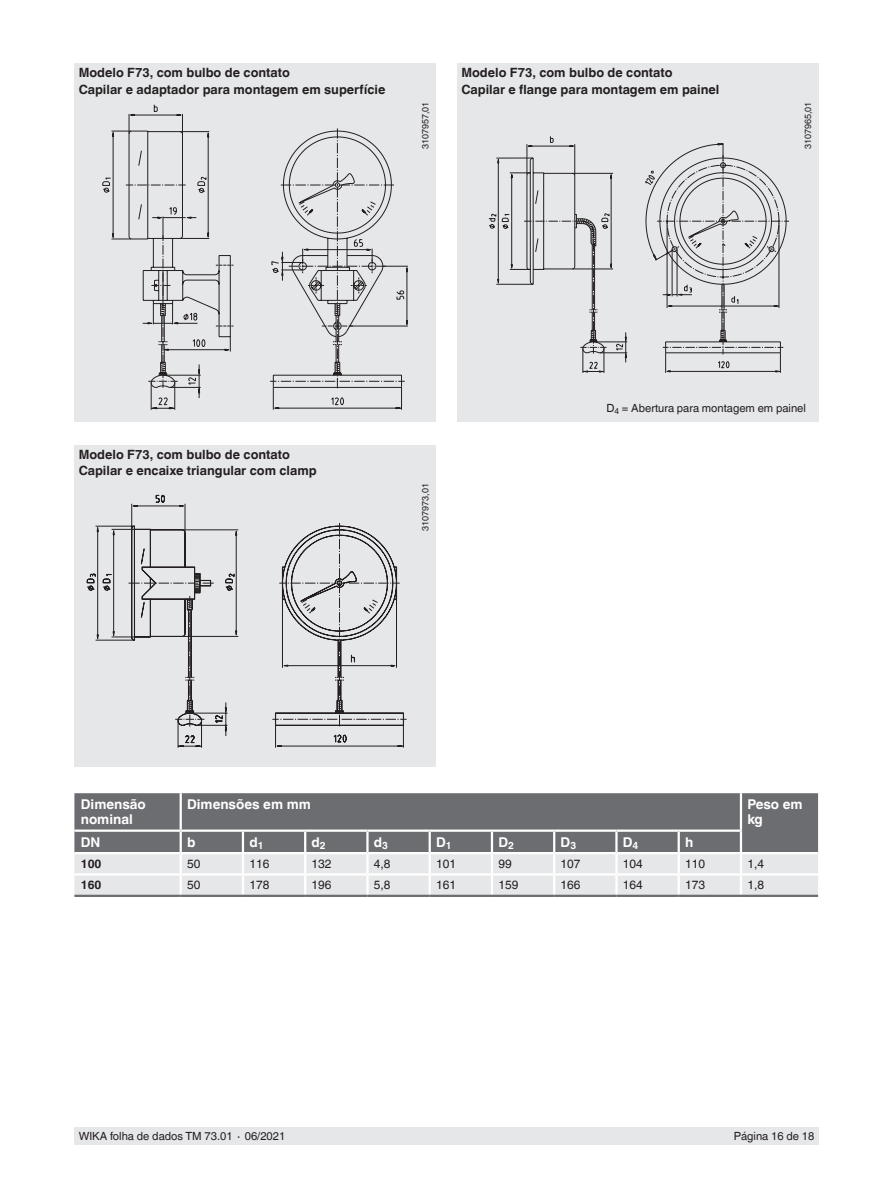
<style>
.page{position:relative;width:893px;height:1188px;background:#fff}
.page>*{position:absolute;margin:0;border:0;box-sizing:border-box;transform-origin:0 0}
.t1{font:700 13.5px/15px "Helvetica World";color:#fff}
.t2{font:700 12.75px/16.5px "Helvetica World";color:#231f20}
.t3{font:12px "Helvetica World";color:#231f20}
.t4{font:700 12px "Helvetica World";color:#231f20}
.t5{font:11.25px "Helvetica World";color:#231f20}
.t6{font:9px "Helvetica World";color:#231f20}
</style>
<div class="page">
<div style="left:74px;top:1128px;width:745px;height:17px;background:#e6e7e9"></div>
<div style="left:74px;top:64px;width:362px;height:358px;background:#e6e7e9"></div>
<div style="left:457px;top:64px;width:362px;height:358px;background:#e6e7e9"></div>
<div style="left:74px;top:445px;width:362px;height:322px;background:#e6e7e9"></div>
<div style="left:74px;top:793px;width:744px;height:59px;background:#6c6d70"></div>
<hr style="left:74px;top:830px;width:107px;height:2px;background:#fff">
<hr style="left:180px;top:832px;width:2px;height:20px;background:#fff">
<hr style="left:242px;top:832px;width:2px;height:20px;background:#fff">
<hr style="left:304px;top:832px;width:2px;height:20px;background:#fff">
<hr style="left:366px;top:832px;width:3px;height:20px;background:#fff">
<hr style="left:429px;top:832px;width:2px;height:20px;background:#fff">
<hr style="left:491px;top:832px;width:2px;height:20px;background:#fff">
<hr style="left:553px;top:832px;width:2px;height:20px;background:#fff">
<hr style="left:615px;top:832px;width:3px;height:20px;background:#fff">
<hr style="left:678px;top:832px;width:2px;height:20px;background:#fff">
<hr style="left:740px;top:832px;width:2px;height:20px;background:#fff">
<svg style="left:74px;top:854px;width:744px;height:41px;background:#e7e8ea"></svg>
<hr style="left:180px;top:793px;width:2px;height:37px;background:#fff">
<hr style="left:740px;top:793px;width:2px;height:37px;background:#fff">
<hr style="left:181px;top:830px;width:62px;height:2px;background:#fff">
<hr style="left:243px;top:830px;width:62px;height:2px;background:#fff">
<hr style="left:305px;top:830px;width:62px;height:2px;background:#fff">
<hr style="left:367px;top:830px;width:63px;height:2px;background:#fff">
<hr style="left:430px;top:830px;width:62px;height:2px;background:#fff">
<hr style="left:492px;top:830px;width:62px;height:2px;background:#fff">
<hr style="left:554px;top:830px;width:62px;height:2px;background:#fff">
<hr style="left:616px;top:830px;width:63px;height:2px;background:#fff">
<hr style="left:679px;top:830px;width:63px;height:2px;background:#fff">
<hr style="left:74px;top:895px;width:107px;height:2px;background:#6c6d70">
<hr style="left:181px;top:895px;width:62px;height:2px;background:#6c6d70">
<hr style="left:243px;top:895px;width:62px;height:2px;background:#6c6d70">
<hr style="left:305px;top:895px;width:62px;height:2px;background:#6c6d70">
<hr style="left:367px;top:895px;width:63px;height:2px;background:#6c6d70">
<hr style="left:430px;top:895px;width:62px;height:2px;background:#6c6d70">
<hr style="left:492px;top:895px;width:62px;height:2px;background:#6c6d70">
<hr style="left:554px;top:895px;width:62px;height:2px;background:#6c6d70">
<hr style="left:616px;top:895px;width:63px;height:2px;background:#6c6d70">
<hr style="left:679px;top:895px;width:62px;height:2px;background:#6c6d70">
<hr style="left:741px;top:895px;width:77px;height:2px;background:#6c6d70">
<svg style="left:102px;top:104px;width:306px;height:306px"></svg>
<svg style="left:488px;top:136px;width:299px;height:237px"></svg>
<svg style="left:87px;top:495px;width:320px;height:253px"></svg>
<p class="t2" style="left:79px;top:65px;width:308px">Modelo F73, com bulbo de contato<br>Capilar e adaptador para montagem em superfície</p>
<p class="t6" style="left:420px;top:149px;width:49px;rotate:-90deg">3107957,01</p>
<p class="t2" style="left:461px;top:65px;width:259px">Modelo F73, com bulbo de contato<br>Capilar e flange para montagem em painel</p>
<p class="t6" style="left:803px;top:149px;width:49px;rotate:-90deg">3107965,01</p>
<p class="t2" style="left:79px;top:446px;width:240px">Modelo F73, com bulbo de contato<br>Capilar e encaixe triangular com clamp</p>
<p class="t6" style="left:420px;top:531px;width:49px;rotate:-90deg">3107973,01</p>
<p class="t5" style="left:606px;top:402px;width:201px">D<sub>4</sub> = Abertura para montagem em painel</p>
<p class="t1" style="left:81px;top:797px;width:67px">Dimensão nominal</p>
<p class="t1" style="left:187px;top:797px;width:125px">Dimensões em mm</p>
<p class="t1" style="left:747px;top:797px;width:57px">Peso em kg</p>
<p class="t1" style="left:81px;top:835px;width:21px">DN</p>
<p class="t1" style="left:187px;top:835px;width:10px">b</p>
<p class="t1" style="left:249px;top:835px;width:16px">d<sub>1</sub></p>
<p class="t1" style="left:312px;top:835px;width:16px">d<sub>2</sub></p>
<p class="t1" style="left:374px;top:835px;width:16px">d<sub>3</sub></p>
<p class="t1" style="left:436px;top:835px;width:17px">D<sub>1</sub></p>
<p class="t1" style="left:498px;top:835px;width:17px">D<sub>2</sub></p>
<p class="t1" style="left:561px;top:835px;width:17px">D<sub>3</sub></p>
<p class="t1" style="left:623px;top:835px;width:17px">D<sub>4</sub></p>
<p class="t1" style="left:685px;top:835px;width:10px">h</p>
<p class="t4" style="left:81px;top:857px;width:22px">100</p>
<p class="t3" style="left:187px;top:857px;width:15px">50</p>
<p class="t3" style="left:249px;top:857px;width:22px">116</p>
<p class="t3" style="left:312px;top:857px;width:22px">132</p>
<p class="t3" style="left:374px;top:857px;width:18px">4,8</p>
<p class="t3" style="left:436px;top:857px;width:22px">101</p>
<p class="t3" style="left:498px;top:857px;width:15px">99</p>
<p class="t3" style="left:561px;top:857px;width:22px">107</p>
<p class="t3" style="left:623px;top:857px;width:22px">104</p>
<p class="t3" style="left:685px;top:857px;width:22px">110</p>
<p class="t3" style="left:747px;top:857px;width:18px">1,4</p>
<p class="t4" style="left:81px;top:878px;width:22px">160</p>
<p class="t3" style="left:187px;top:878px;width:15px">50</p>
<p class="t3" style="left:249px;top:878px;width:22px">178</p>
<p class="t3" style="left:312px;top:878px;width:22px">196</p>
<p class="t3" style="left:374px;top:878px;width:18px">5,8</p>
<p class="t3" style="left:436px;top:878px;width:22px">161</p>
<p class="t3" style="left:498px;top:878px;width:22px">159</p>
<p class="t3" style="left:561px;top:878px;width:22px">166</p>
<p class="t3" style="left:623px;top:878px;width:22px">164</p>
<p class="t3" style="left:685px;top:878px;width:22px">173</p>
<p class="t3" style="left:747px;top:878px;width:18px">1,8</p>
<p class="t5" style="left:79px;top:1130px;width:208px">WIKA folha de dados TM 73.01 ∙ 06/2021</p>
<p class="t5" style="left:734px;top:1130px;width:82px">Página 16 de 18</p>
</div>
